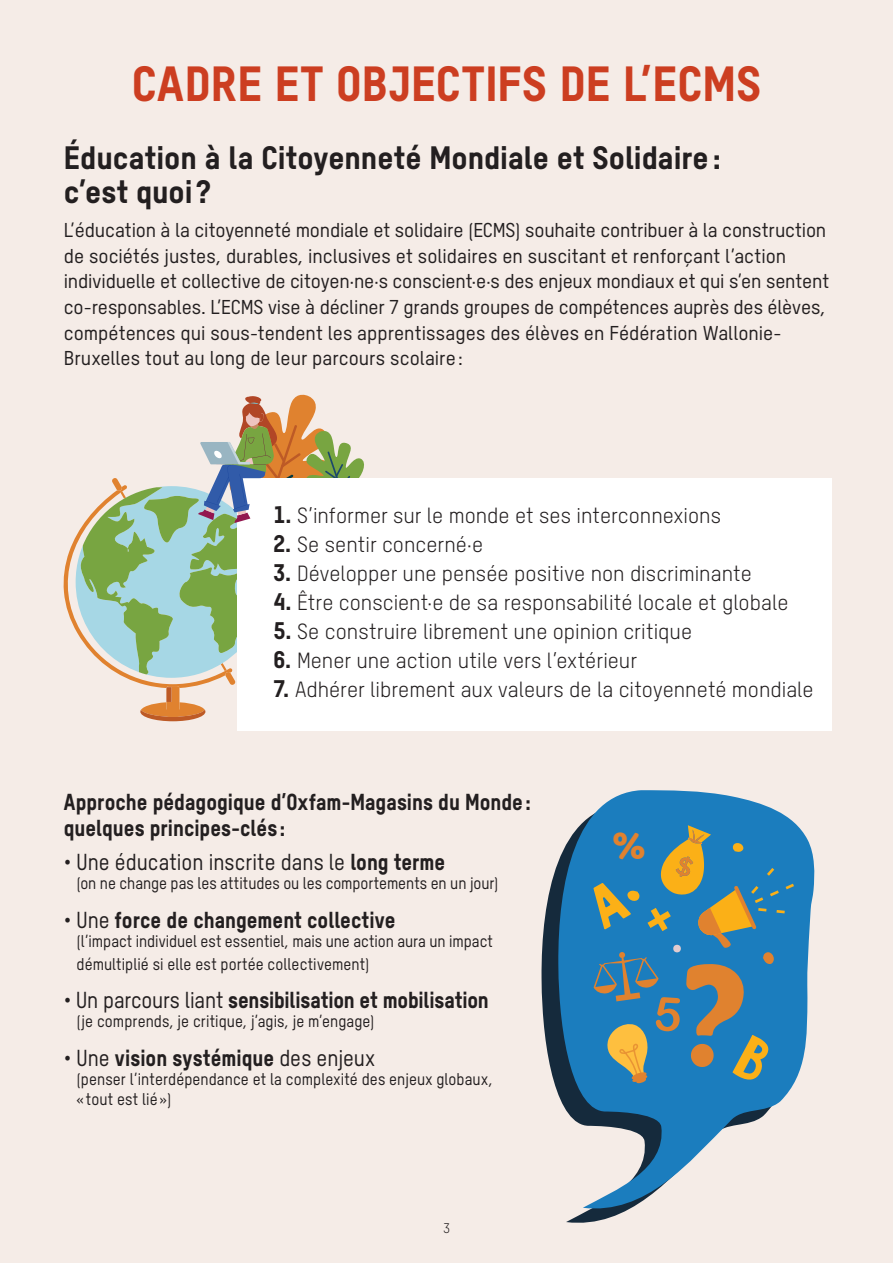
<style>
.page{position:relative;width:893px;height:1263px;background:#f5ece7}
.page>*{position:absolute;margin:0;border:0;box-sizing:border-box;transform-origin:0 0}
.t1{font:48px "T Star Pro Heavy";letter-spacing:.01em;color:#cc3e21}
.t2{font:700 42.45px "Baloo 2";color:#e0822f}
.t3{font:31.5px/34.5px "T Star Pro Heavy";color:#231f20}
.t4{font:22.5px/25.5px "T Star Pro Heavy";color:#231f20;scale:.93 1}
.t5{font:22.5px "T Star Pro Medium";color:#231f20;scale:.93 1}
.t6{font:21.3px "T Star Pro Regular";color:#231f20}
.t7{font:19.5px/25.5px "T Star Pro Medium";color:#231f20}
.t8{font:16.5px/22.5px "T Star Pro Medium";letter-spacing:.005em;color:#231f20;scale:.93 1}
.t9{font:13.5px "T Star Pro Regular";color:#231f20}
.s1{font-family:"T Star Pro Heavy";font-size:23.4px}
.s2{font-family:"T Star Pro Heavy"}
.s3{font-family:"T Star Pro Medium"}
</style>
<div class="page">
<div style="left:238px;top:478px;width:594px;height:252px;background:#fff"></div>
<svg style="left:63px;top:394px;width:301px;height:327px"></svg>
<svg style="left:541px;top:863px;width:76px;height:360px"></svg>
<svg style="left:558px;top:790px;width:257px;height:425px;fill:#1b7dbe"></svg>
<svg style="left:593px;top:825px;width:201px;height:258px"></svg>
<h1 class="t1" style="left:132px;top:47px;width:631px">CADRE ET OBJECTIFS DE L’ECMS</h1>
<h3 class="t3" style="left:64px;top:137px;width:659px">Éducation à la Citoyenneté Mondiale et Solidaire: c’est quoi ?</h3>
<p class="t7" style="left:64px;top:216px;width:767px">L’éducation à la citoyenneté mondiale et solidaire (ECMS) souhaite contribuer à la construction de sociétés justes, durables, inclusives et solidaires en suscitant et renforçant l’action individuelle et collective de citoyen·ne·s conscient·e·s des enjeux mondiaux et qui s’en sentent co-responsables. L’ECMS vise à décliner 7 grands groupes de compétences auprès des élèves, compétences qui sous-tendent les apprentissages des élèves en Fédération Wallonie-Bruxelles tout au long de leur parcours scolaire:</p>
<p class="t6" style="left:273px;top:501px;width:449px"><span class="s1">1.</span> S’informer sur le monde et ses interconnexions</p>
<p class="t6" style="left:273px;top:530px;width:211px"><span class="s1">2.</span> Se sentir concerné·e</p>
<p class="t6" style="left:273px;top:559px;width:480px"><span class="s1">3.</span> Développer une pensée positive non discriminante</p>
<p class="t6" style="left:273px;top:588px;width:517px"><span class="s1">4.</span> Être conscient·e de sa responsabilité locale et globale</p>
<p class="t6" style="left:273px;top:617px;width:420px"><span class="s1">5.</span> Se construire librement une opinion critique</p>
<p class="t6" style="left:273px;top:645px;width:365px"><span class="s1">6.</span> Mener une action utile vers l’extérieur</p>
<p class="t6" style="left:273px;top:674px;width:542px"><span class="s1">7.</span> Adhérer librement aux valeurs de la citoyenneté mondiale</p>
<p class="t4" style="left:64px;top:787px;width:504px">Approche pédagogique d’Oxfam-Magasins du Monde: quelques principes-clés :</p>
<p class="t5" style="left:64px;top:846px;width:412px">• Une éducation inscrite dans le <span class="s2">long terme</span></p>
<p class="t8" style="left:77px;top:871px;width:455px">(on ne change pas les attitudes ou les comportements en un jour)</p>
<p class="t4" style="left:64px;top:905px;width:358px"><span class="s3">• Une</span> force de changement collective</p>
<p class="t8" style="left:77px;top:929px;width:449px">(l’impact individuel est essentiel, mais une action aura un impact démultiplié si elle est portée collectivement)</p>
<p class="t4" style="left:64px;top:985px;width:459px"><span class="s3">• Un parcours liant</span> sensibilisation et mobilisation</p>
<p class="t8" style="left:77px;top:1009px;width:322px">(je comprends, je critique, j’agis, je m’engage)</p>
<p class="t4" style="left:64px;top:1043px;width:336px"><span class="s3">• Une</span> vision systémique <span class="s3">des enjeux</span></p>
<p class="t8" style="left:77px;top:1068px;width:449px;line-height:19.5px">(penser l’interdépendance et la complexité des enjeux globaux, «tout est lié»)</p>
<p class="t9" style="left:443px;top:1219px;width:8px">3</p>
<h2 class="t2" style="left:612px;top:819px;width:35px">%</h2>
</div>
